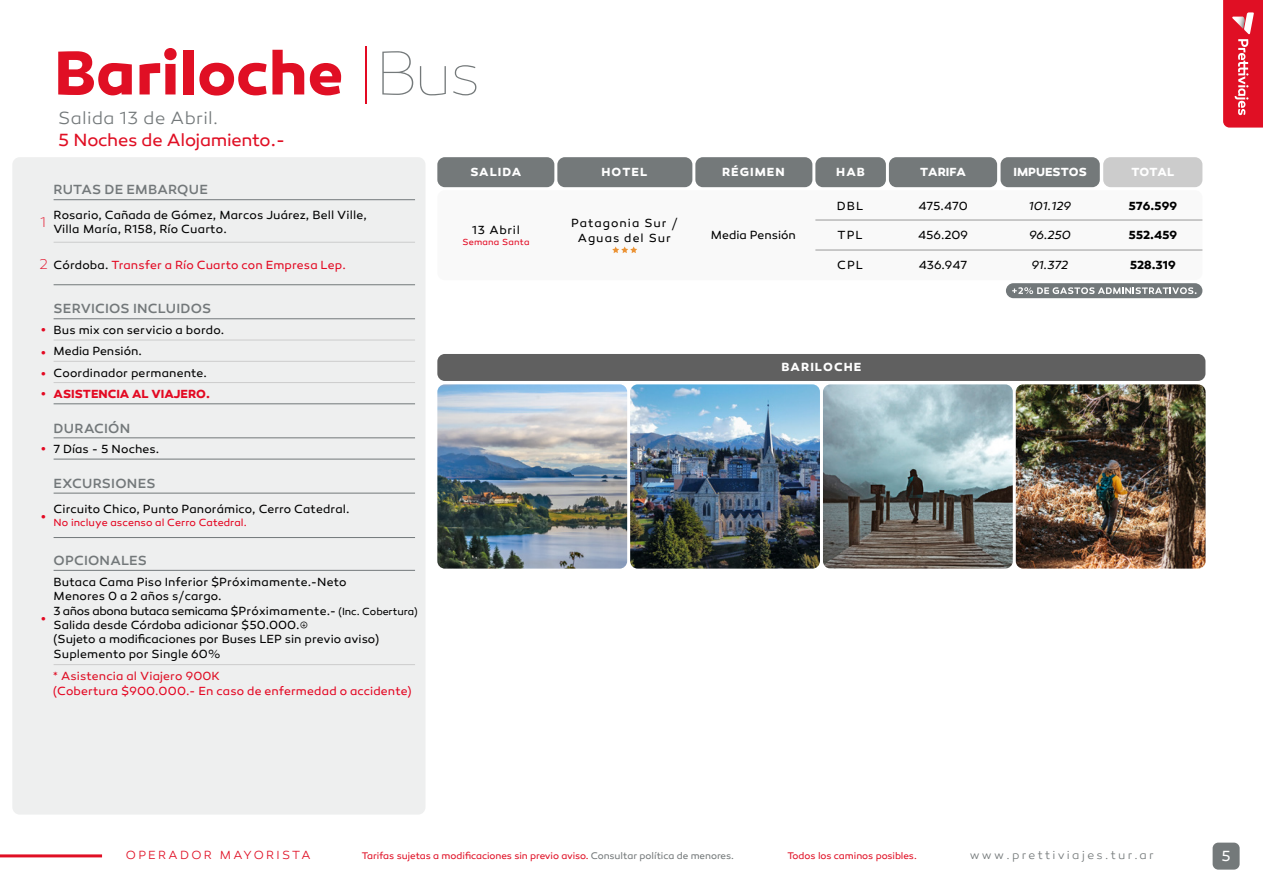
<style>
.page{position:relative;width:1263px;height:893px;background:#fff}
.page>*{position:absolute;margin:0;border:0;box-sizing:border-box;transform-origin:0 0}
.t1{font:700 63px "Canaro";color:#e00f24}
.t2{font:18px "Canaro";letter-spacing:-.015em;color:#e00f24}
.t3{font:300 18px "Canaro";letter-spacing:.02em;color:#73787a}
.t4{font:15px "Canaro";color:#fff}
.t5{font:14.4px "Canaro";color:#e30922}
.t6{font:200 14.4px "Canaro";color:#e30922}
.t7{font:500 13.5px "Canaro";letter-spacing:.015em;color:#73787a}
.t8{font:12px/14.4px "Canaro";letter-spacing:.01em;color:#000}
.t9{font:12px "Canaro";letter-spacing:.015em;color:#e40521}
.t10{font:12px "Canaro";letter-spacing:.01em;color:#e30922}
.t11{font:700 12px "Canaro";letter-spacing:.085em;color:#fff}
.t12{font:12px "Canaro";letter-spacing:.01em;color:#df0f25}
.t13{font:12px/14.4px "Canaro";letter-spacing:.085em;color:#000;text-align:center}
.t14{font:300 12px "Canaro";letter-spacing:.195em;color:#74797a}
.t15{font:700 12px "Canaro";color:#e30922}
.t16{font:700 12px "Canaro";color:#000}
.t17{font:italic 12px "Canaro";color:#000}
.t18{font:300 12px "Canaro";letter-spacing:.195em;color:#e00f24}
.t19{font:700 12px "Canaro";color:#fff}
.t20{font:10.5px "Canaro";letter-spacing:.005em;color:#e40521}
.t21{font:9.75px "Canaro";letter-spacing:-.005em;color:#e00f24}
.t22{font:9px "Canaro";letter-spacing:.025em;color:#e30922}
.s1{font-weight:100;color:#e30922}
.s2{font-weight:100;color:#74797a}
.s3{font-weight:200;font-size:14.4px}
.s4{color:#000}
.s5{font-size:14.4px;color:#e30922}
.s6{font-weight:400;font-size:14.4px}
.s7{font-size:10.5px}
.s8{color:#74797a}
</style>
<div class="page">
<div style="left:12px;top:157px;width:413px;height:658px;background:#eeefef;border-radius:7px"></div>
<hr style="left:0;top:854px;width:102px;height:3px;background:#e00f24">
<svg style="left:1223px;top:0;width:40px;height:128px;background:#e32b3d"></svg>
<hr style="left:54px;top:242px;width:361px;height:1px;background:#ccc">
<hr style="left:54px;top:340px;width:361px;height:1px;background:#ccc">
<hr style="left:54px;top:361px;width:361px;height:1px;background:#ccc">
<hr style="left:54px;top:382px;width:361px;height:1px;background:#ccc">
<hr style="left:54px;top:199px;width:361px;height:1px;background:#72787a">
<hr style="left:54px;top:284px;width:361px;height:1px;background:#72787a">
<hr style="left:54px;top:318px;width:361px;height:1px;background:#72787a">
<hr style="left:54px;top:404px;width:361px;height:1px;background:#72787a">
<hr style="left:54px;top:493px;width:361px;height:1px;background:#72787a">
<hr style="left:54px;top:537px;width:361px;height:1px;background:#72787a">
<hr style="left:54px;top:570px;width:361px;height:1px;background:#72787a">
<hr style="left:54px;top:459px;width:361px;height:1px;background:#72787a">
<hr style="left:54px;top:438px;width:361px;height:1px;background:#72787a">
<hr style="left:54px;top:664px;width:361px;height:1px;background:#ccc">
<div style="left:437px;top:157px;width:117px;height:30px;background:#74797a;border-radius:8px"></div>
<div style="left:557px;top:157px;width:135px;height:30px;background:#74797a;border-radius:8px"></div>
<div style="left:695px;top:157px;width:117px;height:30px;background:#74797a;border-radius:8px"></div>
<div style="left:815px;top:157px;width:71px;height:30px;background:#74797a;border-radius:8px"></div>
<div style="left:889px;top:157px;width:108px;height:30px;background:#74797a;border-radius:8px"></div>
<div style="left:1000px;top:157px;width:100px;height:30px;background:#74797a;border-radius:8px"></div>
<div style="left:1103px;top:157px;width:99px;height:30px;background:#ccc;border-radius:8px"></div>
<div style="left:1212px;top:843px;width:27px;height:27px;background:#74797a;border-radius:6px"></div>
<div style="left:437px;top:354px;width:768px;height:27px;background:#606060;border-radius:8px"></div>
<img style="left:437px;top:384px;width:190px;height:185px">
<img style="left:630px;top:384px;width:190px;height:185px">
<img style="left:823px;top:384px;width:190px;height:185px">
<img style="left:1016px;top:384px;width:189px;height:185px">
<div style="left:1006px;top:283px;width:196px;height:15px;background:#72787a;border-radius:8px"></div>
<svg style="left:1012px;top:287px;width:184px;height:7px"></svg>
<div style="left:437px;top:190px;width:765px;height:90px;background:#f9f9f9;border-radius:8px"></div>
<svg style="left:612px;top:246px;width:25px;height:7px"></svg>
<hr style="left:815px;top:220px;width:387px;height:1px;background:#999">
<hr style="left:815px;top:250px;width:387px;height:1px;background:#999">
<h1 class="t1" style="left:54px;top:34px;width:428px">Bariloche <span class="s1">|</span><span class="s2">Bus</span></h1>
<h2 class="t3" style="left:58px;top:108px;width:161px">Salida 13 de Abril.</h2>
<h2 class="t2" style="left:58px;top:129px;width:229px">5 Noches de Alojamiento.-</h2>
<p class="t7" style="left:54px;top:182px;width:156px">RUTAS DE EMBARQUE</p>
<p class="t11" style="left:470px;top:165px;width:53px">SALIDA</p>
<p class="t11" style="left:601px;top:165px;width:47px">HOTEL</p>
<p class="t11" style="left:722px;top:165px;width:64px">RÉGIMEN</p>
<p class="t11" style="left:836px;top:165px;width:30px">HAB</p>
<p class="t11" style="left:920px;top:165px;width:47px">TARIFA</p>
<p class="t19" style="left:1013px;top:165px;width:75px">IMPUESTOS</p>
<p class="t11" style="left:1131px;top:165px;width:44px">TOTAL</p>
<p class="t6" style="left:41px;top:214px;width:7px">1</p>
<p class="t8" style="left:54px;top:207px;width:315px">Rosario, Cañada de Gómez, Marcos Juárez, Bell Ville,<br>Villa María, R158, Río Cuarto.</p>
<p class="t10" style="left:39px;top:257px;width:308px"><span class="s3">2</span> <span class="s4">Córdoba.</span> Transfer a Río Cuarto con Empresa Lep.</p>
<p class="t7" style="left:54px;top:301px;width:159px">SERVICIOS INCLUIDOS</p>
<p class="t8" style="left:41px;top:323px;width:185px"><span class="s5">•</span> Bus mix con servicio a bordo.</p>
<p class="t8" style="left:41px;top:344px;width:102px"><span class="s5">•</span> Media Pensión.</p>
<p class="t8" style="left:41px;top:366px;width:167px"><span class="s5">•</span> Coordinador permanente.</p>
<p class="t15" style="left:41px;top:386px;width:170px"><span class="s6">•</span> ASISTENCIA AL VIAJERO.</p>
<p class="t7" style="left:54px;top:420px;width:78px">DURACIÓN</p>
<p class="t8" style="left:41px;top:442px;width:120px"><span class="s5">•</span> 7 Días - 5 Noches.</p>
<p class="t5" style="left:41px;top:507px;width:6px">•</p>
<p class="t5" style="left:41px;top:609px;width:6px">•</p>
<p class="t7" style="left:54px;top:475px;width:104px">EXCURSIONES</p>
<p class="t8" style="left:54px;top:502px;width:297px">Circuito Chico, Punto Panorámico, Cerro Catedral.</p>
<p class="t20" style="left:54px;top:516px;width:195px">No incluye ascenso al Cerro Catedral.</p>
<p class="t7" style="left:54px;top:552px;width:95px">OPCIONALES</p>
<p class="t8" style="left:54px;top:575px;width:366px">Butaca Cama Piso Inferior $Próximamente.-Neto<br>Menores 0 a 2 años s/cargo.<br>3 años abona butaca semicama $Próximamente.- <span class="s7">(Inc. Cobertura)<br></span>Salida desde Córdoba adicionar $50.000.↓<br>(Sujeto a modificaciones por Buses LEP sin previo aviso)<br>Suplemento por Single 60%</p>
<p class="t12" style="left:53px;top:669px;width:168px">* Asistencia al Viajero 900K</p>
<p class="t9" style="left:53px;top:683px;width:360px">(Cobertura $900.000.- En caso de enfermedad o accidente)</p>
<p class="t8" style="left:472px;top:223px;width:49px">13 Abril</p>
<p class="t22" style="left:462px;top:236px;width:69px">Semana Santa</p>
<p class="t13" style="left:571px;top:216px;width:108px">Patagonia Sur /<br>Aguas del Sur</p>
<p class="t8" style="left:711px;top:228px;width:86px">Media Pensión</p>
<p class="t8" style="left:837px;top:199px;width:28px">DBL</p>
<p class="t8" style="left:918px;top:199px;width:51px">475.470</p>
<p class="t17" style="left:1029px;top:199px;width:43px">101.129</p>
<p class="t16" style="left:1128px;top:199px;width:50px">576.599</p>
<p class="t8" style="left:838px;top:228px;width:26px">TPL</p>
<p class="t8" style="left:918px;top:228px;width:51px">456.209</p>
<p class="t17" style="left:1029px;top:228px;width:43px">96.250</p>
<p class="t16" style="left:1128px;top:227px;width:50px">552.459</p>
<p class="t8" style="left:837px;top:258px;width:27px">CPL</p>
<p class="t8" style="left:919px;top:258px;width:50px">436.947</p>
<p class="t17" style="left:1031px;top:258px;width:38px">91.372</p>
<p class="t16" style="left:1130px;top:257px;width:48px">528.319</p>
<p class="t11" style="left:781px;top:360px;width:81px">BARILOCHE</p>
<p class="t18" style="left:126px;top:848px;width:186px">OPERADOR MAYORISTA</p>
<p class="t21" style="left:362px;top:850px;width:374px">Tarifas sujetas a modificaciones sin previo aviso. <span class="s8">Consultar política de menores.</span></p>
<p class="t21" style="left:787px;top:850px;width:131px">Todos los caminos posibles.</p>
<p class="t14" style="left:970px;top:848px;width:186px">www.prettiviajes.tur.ar</p>
<p class="t4" style="left:1221px;top:847px;width:11px">5</p>
</div>
